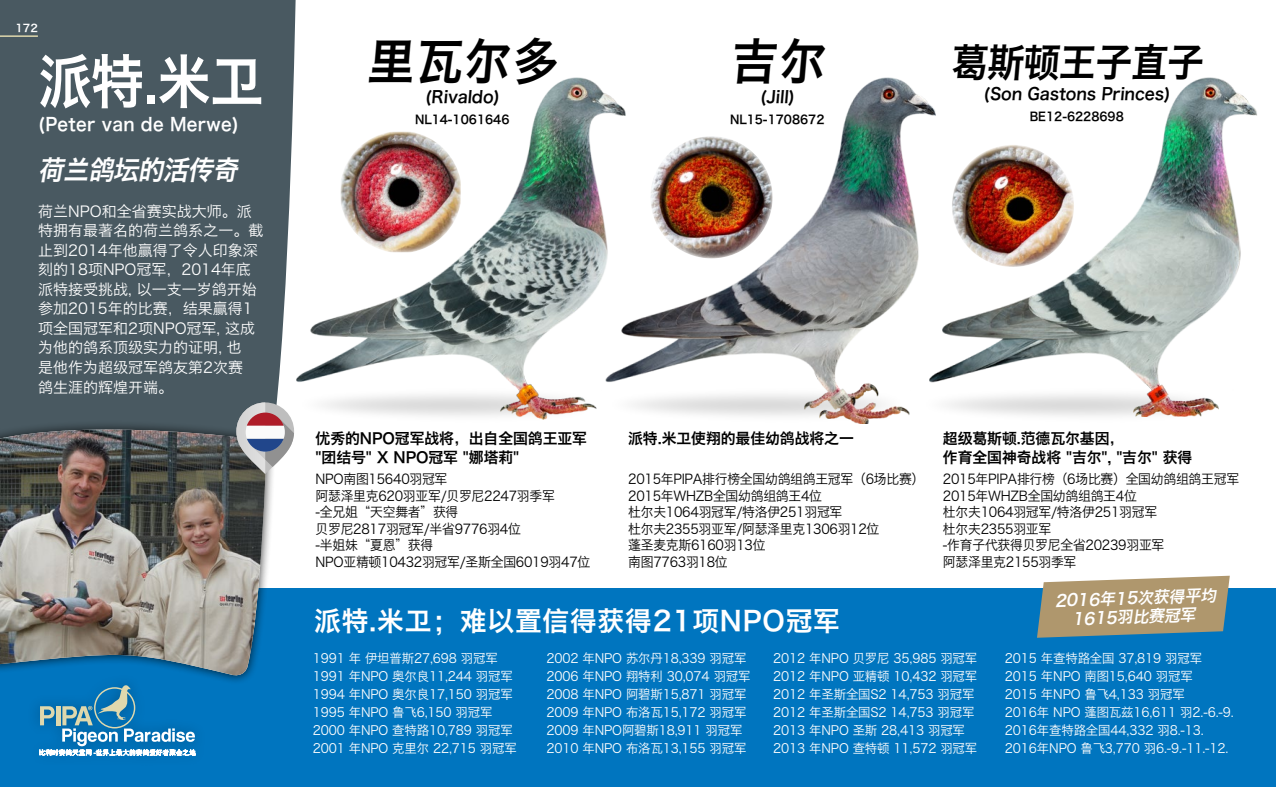
<style>
.page{position:relative;width:1276px;height:787px;background:#fff}
.page>*{position:absolute;margin:0;border:0;box-sizing:border-box;transform-origin:0 0}
.t1{font:58.5px "Hiragino Sans GB W6";color:#fff;scale:.91 1}
.t2{font:49.5px "Hiragino Sans GB W6";color:#000;scale:.95 1}
.t3{font:39px "Hiragino Sans GB W6";color:#000;scale:.94 1}
.t4{font:36px/39.5px "Hiragino Sans GB W6";letter-spacing:.01em;color:#fff;scale:.9 1}
.t5{font:27px "Hiragino Sans GB W6";letter-spacing:.03em;color:#fff}
.t6{font:italic 27px "Hiragino Sans GB W6";color:#fff;scale:.94 1}
.t7{font:italic 23.25px "Hiragino Sans GB W6";color:#fff}
.t8{font:18px "Hiragino Sans GB W6";letter-spacing:.02em;color:#fff;scale:.93 1}
.t9{font:16.5px "Hiragino Sans GB W6";color:#000;scale:.95 1}
.t10{font:italic 16.2px/18.9px "Hiragino Sans GB W6";color:#fff;text-align:center}
.t11{font:15px/19.5px "Hiragino Sans GB W3";color:#fff}
.t12{font:15px/18.8px "Hiragino Sans GB W6";letter-spacing:-.005em;color:#000}
.t13{font:13.5px/16.5px "Hiragino Sans GB W3";letter-spacing:-.02em;color:#000;scale:.95 1}
.t14{font:12.75px/18px "Hiragino Sans GB W3";letter-spacing:-.01em;color:#fff}
.t15{font:12px "Hiragino Sans GB W6";color:#000;scale:.95 1}
.t16{font:10.5px "Hiragino Sans GB W6";color:#fff}
</style>
<div class="page">
<img style="left:296px;top:78px;width:288px;height:304px">
<img style="left:584px;top:78px;width:322px;height:294px">
<img style="left:906px;top:78px;width:351px;height:294px">
<div style="left:0;top:588px;width:1276px;height:199px;background:#0075bf"></div>
<img style="left:340px;top:132px;width:121px;height:120px">
<div style="left:0;top:0;width:296px;height:416px;background:#495961"></div>
<svg style="left:39px;top:685px;width:157px;height:70px"></svg>
<div style="left:0;top:420px;width:275px;height:264px;background:#000;opacity:.75"></div>
<svg style="left:0;top:416px;width:267px;height:262px;background:#405764"></svg>
<img style="left:0;top:429px;width:267px;height:248px">
<img style="left:650px;top:136px;width:122px;height:122px;border-radius:61px">
<img style="left:301px;top:372px;width:310px;height:48px">
<img style="left:611px;top:372px;width:299px;height:52px">
<img style="left:952px;top:145px;width:122px;height:122px;border-radius:61px">
<img style="left:929px;top:372px;width:290px;height:45px">
<svg style="left:236px;top:402px;width:58px;height:72px"></svg>
<svg style="left:1037px;top:575px;width:192px;height:62px;background:#a89b7c"></svg>
<hr style="left:0;top:35px;width:38px;height:2px;background:#dfd8ad">
<p class="t16" style="left:15px;top:21px;width:24px">172</p>
<h3 class="t4" style="left:40px;top:36px;width:147px">Name<br>Fancier</h3>
<h1 class="t1" style="left:38px;top:43px;width:249px">派特.米卫</h1>
<h3 class="t8" style="left:38px;top:112px;width:217px">(Peter van de Merwe)</h3>
<h3 class="t6" style="left:38px;top:152px;width:220px">荷兰鸽坛的活传奇</h3>
<h3 class="t7" style="left:40px;top:154px;width:213px">plaatsen wat hier</h3>
<p class="t11" style="left:38px;top:201px;width:226px">荷兰NPO和全省赛实战大师。派特拥有最著名的荷兰鸽系之一。截止到2014年他赢得了令人印象深刻的18项NPO冠军，2014年底派特接受挑战, 以一支一岁鸽开始参加2015年的比赛，结果赢得1项全国冠军和2项NPO冠军, 这成为他的鸽系顶级实力的证明, 也<br>是他作为超级冠军鸽友第2次赛<br>鸽生涯的辉煌开端。</p>
<h2 class="t2" style="left:367px;top:29px;width:208px">里瓦尔多</h2>
<p class="t9" style="left:425px;top:86px;width:82px">(Rivaldo)</p>
<p class="t15" style="left:415px;top:112px;width:101px">NL14-1061646</p>
<h2 class="t2" style="left:730px;top:29px;width:107px">吉尔</h2>
<p class="t9" style="left:760px;top:86px;width:40px">(Jill)</p>
<p class="t15" style="left:730px;top:112px;width:101px">NL15-1708672</p>
<h3 class="t3" style="left:950px;top:37px;width:274px">葛斯顿王子直子</h3>
<p class="t9" style="left:983px;top:83px;width:200px">(Son Gastons Princes)</p>
<p class="t15" style="left:1029px;top:109px;width:101px">BE12-6228698</p>
<p class="t12" style="left:315px;top:428px;width:273px">优秀的NPO冠军战将，出自全国鸽王亚军"团结号" X NPO冠军 "娜塔莉"</p>
<p class="t12" style="left:628px;top:428px;width:227px">派特.米卫使翔的最佳幼鸽战将之一</p>
<p class="t12" style="left:943px;top:428px;width:251px">超级葛斯顿.范德瓦尔基因，<br>作育全国神奇战将 "吉尔", "吉尔" 获得</p>
<p class="t13" style="left:315px;top:470px;width:291px">NPO南图15640羽冠军<br>阿瑟泽里克620羽亚军/贝罗尼2247羽季军<br>-全兄姐“天空舞者”获得<br>贝罗尼2817羽冠军/半省9776羽4位<br>-半姐妹“夏恩”获得<br>NPO亚精顿10432羽冠军/圣斯全国6019羽47位</p>
<p class="t13" style="left:628px;top:470px;width:313px">2015年PIPA排行榜全国幼鸽组鸽王冠军（6场比赛）<br>2015年WHZB全国幼鸽组鸽王4位<br>杜尔夫1064羽冠军/特洛伊251羽冠军<br>杜尔夫2355羽亚军/阿瑟泽里克1306羽12位<br>蓬圣麦克斯6160羽13位<br>南图7763羽18位</p>
<p class="t13" style="left:943px;top:470px;width:313px">2015年PIPA排行榜（6场比赛）全国幼鸽组鸽王冠军<br>2015年WHZB全国幼鸽组鸽王4位<br>杜尔夫1064羽冠军/特洛伊251羽冠军<br>杜尔夫2355羽亚军<br>-作育子代获得贝罗尼全省20239羽亚军<br>阿瑟泽里克2155羽季军</p>
<h3 class="t5" style="left:314px;top:603px;width:527px">派特.米卫；难以置信得获得21项NPO冠军</h3>
<p class="t10" style="left:1054px;top:590px;width:163px;rotate:-2deg">2016年15次获得平均<br>1615羽比赛冠军</p>
<p class="t14" style="left:313px;top:649px;width:205px">1991 年 伊坦普斯27,698 羽冠军<br>1991 年NPO 奥尔良11,244 羽冠军<br>1994 年NPO 奥尔良17,150 羽冠军<br>1995 年NPO 鲁飞6,150 羽冠军<br>2000 年NPO 查特路10,789 羽冠军<br>2001 年NPO 克里尔 22,715 羽冠军</p>
<p class="t14" style="left:546px;top:649px;width:205px">2002 年NPO 苏尔丹18,339 羽冠军<br>2006 年NPO 翔特利 30,074 羽冠军<br>2008 年NPO 阿碧斯15,871 羽冠军<br>2009 年NPO 布洛瓦15,172 羽冠军<br>2009 年NPO阿碧斯18,911 羽冠军<br>2010 年NPO 布洛瓦13,155 羽冠军</p>
<p class="t14" style="left:773px;top:649px;width:205px">2012 年NPO 贝罗尼 35,985 羽冠军<br>2012 年NPO 亚精顿 10,432 羽冠军<br>2012 年圣斯全国S2 14,753 羽冠军<br>2012 年圣斯全国S2 14,753 羽冠军<br>2013 年NPO 圣斯 28,413 羽冠军<br>2013 年NPO 查特顿 11,572 羽冠军</p>
<p class="t14" style="left:1005px;top:649px;width:230px">2015 年查特路全国 37,819 羽冠军<br>2015 年NPO 南图15,640 羽冠军<br>2015 年NPO 鲁飞4,133 羽冠军<br>2016年 NPO 蓬图瓦兹16,611 羽2.-6.-9.<br>2016年查特路全国44,332 羽8.-13.<br>2016年NPO 鲁飞3,770 羽6.-9.-11.-12.</p>
</div>
